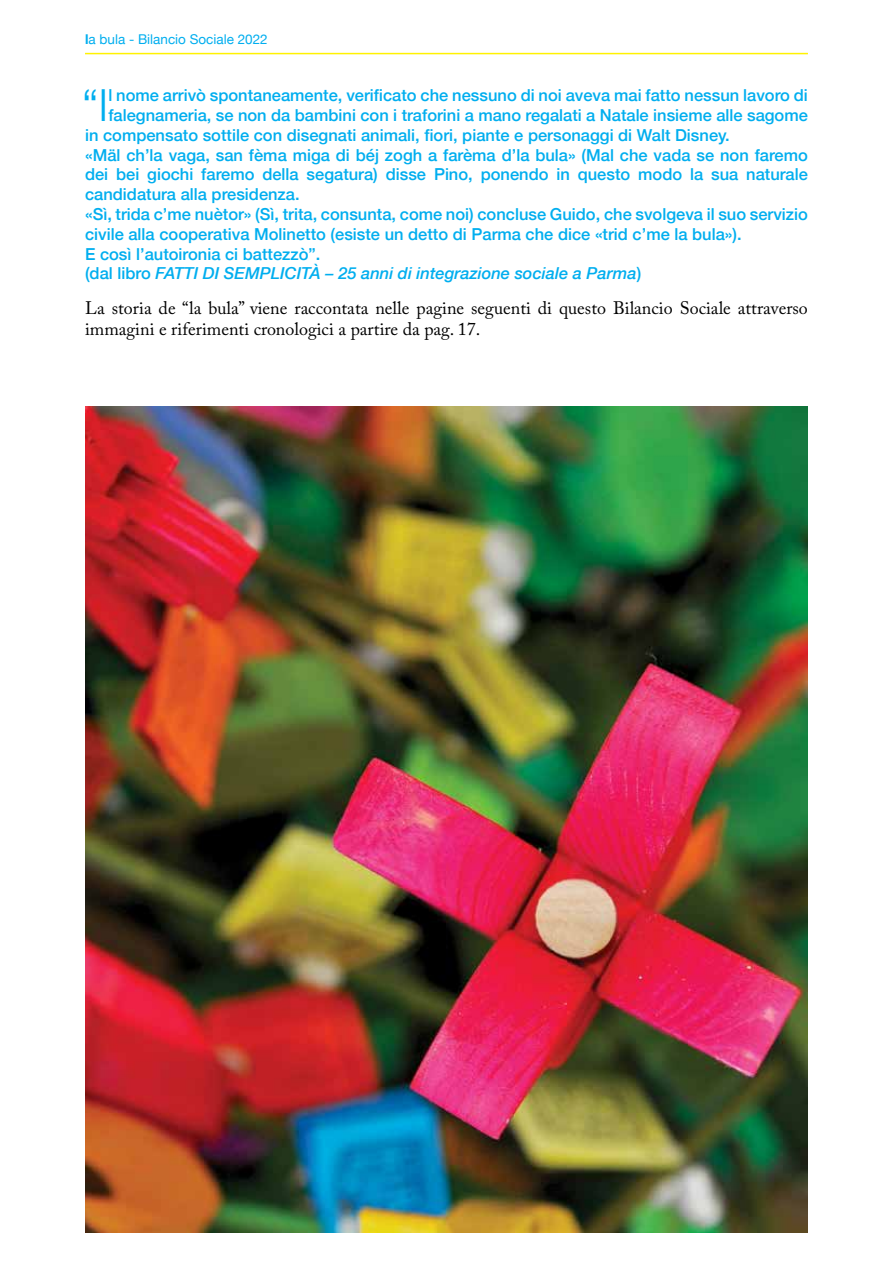
<style>
.page{position:relative;width:893px;height:1263px;background:#fff}
.page>*{position:absolute;margin:0;border:0;box-sizing:border-box;transform-origin:0 0}
.t1{font:300 44.25px "Helvetica Neue";color:#00aeef}
.t2{font:18px/21.6px "Adobe Caslon Pro";color:#000}
.t3{font:500 16.5px "Helvetica Neue";color:#00aeef}
.t4{font:italic 500 16.5px "Helvetica Neue";color:#00aeef}
.t5{font:13.5px "Helvetica Neue";color:#00aeef}
.s1{font-weight:700}
.s2{font-style:normal}
</style>
<div class="page">
<hr style="left:85px;top:53px;width:723px;height:1px;background:#fff200">
<img style="left:85px;top:406px;width:723px;height:826px">
<p class="t5" style="left:85px;top:29px;width:184px"><span class="s1">l</span>a bula - Bilancio Sociale 2022</p>
<h1 class="t1" style="left:82px;top:69px;width:28px">“I</h1>
<p class="t3" style="left:108px;top:82px;width:701px">l nome arrivò spontaneamente, verificato che nessuno di noi aveva mai fatto nessun lavoro di</p>
<p class="t3" style="left:108px;top:102px;width:701px">falegnameria, se non da bambini con i traforini a mano regalati a Natale insieme alle sagome</p>
<p class="t3" style="left:85px;top:122px;width:646px">in compensato sottile con disegnati animali, fiori, piante e personaggi di Walt Disney.</p>
<p class="t3" style="left:85px;top:141px;width:724px">«Mäl ch’la vaga, san fèma miga di béj zogh a farèma d’la bula» (Mal che vada se non faremo</p>
<p class="t3" style="left:85px;top:161px;width:724px">dei bei giochi faremo della segatura) disse Pino, ponendo in questo modo la sua naturale</p>
<p class="t3" style="left:85px;top:181px;width:216px">candidatura alla presidenza.</p>
<p class="t3" style="left:85px;top:201px;width:724px">«Sì, trida c’me nuètor» (Sì, trita, consunta, come noi) concluse Guido, che svolgeva il suo servizio</p>
<p class="t3" style="left:85px;top:221px;width:658px">civile alla cooperativa Molinetto (esiste un detto di Parma che dice «trid c’me la bula»).</p>
<p class="t3" style="left:85px;top:240px;width:237px">E così l’autoironia ci battezzò”.</p>
<p class="t4" style="left:85px;top:259px;width:558px"><span class="s2">(dal libro</span> FATTI DI SEMPLICITÀ – 25 anni di integrazione sociale a Parma<span class="s2">)</span></p>
<p class="t2" style="left:85px;top:297px;width:724px">La storia de “la bula” viene raccontata nelle pagine seguenti di questo Bilancio Sociale attraverso immagini e riferimenti cronologici a partire da pag. 17.</p>
</div>
